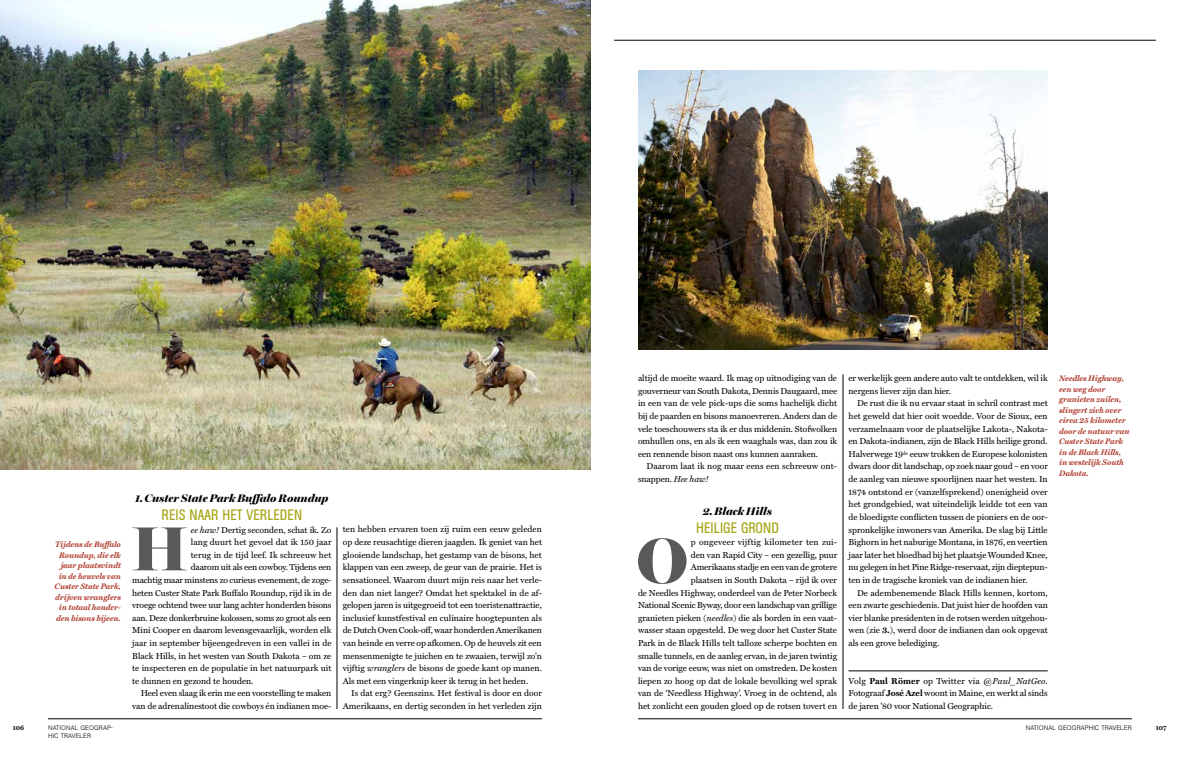
<style>
.page{position:relative;width:1180px;height:757px;background:#fff}
.page>*{position:absolute;margin:0;border:0;box-sizing:border-box;transform-origin:0 0}
.t1{font:900 64px "Miller Banner";color:#58595b}
.t2{font:900 62.6px "Miller Banner";color:#58595b}
.t3{font:condensed 15px "AG Book Pro";letter-spacing:.01em;color:#a6a617}
.t4{font:italic 900 11px "Miller Banner";color:#000}
.t5{font:8.7px/12.6px "Miller Text";letter-spacing:-.005em;color:#000;text-align:justify}
.t6{font:italic 700 8px/10.5px "Miller Text";letter-spacing:-.005em;color:#b13f31;text-align:right}
.t7{font:300 6.5px/8.4px "AG Book Pro";letter-spacing:.02em;color:#000}
.t8{font:700 6.5px "Miller Text";color:#000}
.s1{font-style:italic}
.s2{font-weight:700}
</style>
<div class="page">
<hr style="left:614px;top:40px;width:541px;height:1px;background:#000">
<hr style="left:638px;top:718px;width:493px;height:1px;background:#000">
<hr style="left:48px;top:718px;width:494px;height:1px;background:#000">
<hr style="left:842px;top:374px;width:1px;height:335px;background:#000">
<hr style="left:337px;top:527px;width:1px;height:182px;background:#000">
<img style="left:638px;top:71px;width:409px;height:278px">
<img style="left:0;top:0;width:590px;height:469px">
<hr style="left:848px;top:671px;width:199px;height:1px;background:#000">
<p class="t6" style="left:55px;top:539px;width:68px">Tijdens de Buffalo<br>Roundup, die elk jaar plaatsvindt in de heuvels van<br>Custer State Park, drijven wranglers in totaal honder&shy;den bisons bijeen.</p>
<p class="t4" style="left:135px;top:492px;width:195px">1. Custer State Park Buffalo Roundup</p>
<h3 class="t3" style="left:161px;top:505px;width:142px">REIS NAAR HET VERLEDEN</h3>
<h2 class="t2" style="left:132px;top:511px;width:57px">H</h2>
<p class="t5" style="left:191px;top:523px;width:142px"><span class="s1">ee haw!</span> Dertig seconden, schat ik. Zo</p>
<p class="t5" style="left:191px;top:536px;width:142px">lang duurt het gevoel dat ik 150 jaar</p>
<p class="t5" style="left:191px;top:549px;width:142px">terug in de tijd leef. Ik schreeuw het</p>
<p class="t5" style="left:191px;top:561px;width:142px">daarom uit als een cowboy. Tijdens een</p>
<p class="t5" style="left:132px;top:574px;width:201px">machtig maar minstens zo curieus evenement, de zoge-</p>
<p class="t5" style="left:132px;top:586px;width:201px">heten Custer State Park Buffalo Roundup, rijd ik in de</p>
<p class="t5" style="left:132px;top:599px;width:201px">vroege ochtend twee uur lang achter honderden bisons</p>
<p class="t5" style="left:132px;top:612px;width:200px">aan. Deze donkerbruine kolossen, soms zo groot als een</p>
<p class="t5" style="left:132px;top:624px;width:201px">Mini Cooper en daarom levensgevaarlijk, worden elk</p>
<p class="t5" style="left:132px;top:637px;width:201px">jaar in september bijeengedreven in een vallei in de</p>
<p class="t5" style="left:132px;top:649px;width:201px">Black Hills, in het westen van South Dakota – om ze</p>
<p class="t5" style="left:132px;top:662px;width:201px">te inspecteren en de populatie in het natuurpark uit</p>
<p class="t5" style="left:132px;top:675px;width:123px">te dunnen en gezond te houden.</p>
<p class="t5" style="left:141px;top:687px;width:192px">Heel even slaag ik erin me een voorstelling te maken</p>
<p class="t5" style="left:132px;top:700px;width:201px">van de adrenalinestoot die cowboys én indianen moe-</p>
<p class="t5" style="left:343px;top:523px;width:201px">ten hebben ervaren toen zij ruim een eeuw geleden op deze reusachtige dieren jaagden. Ik geniet van het glooiende landschap, het gestamp van de bisons, het klappen van een zweep, de geur van de prairie. Het is sensationeel. Waarom duurt mijn reis naar het verle&shy;den dan niet langer? Omdat het spektakel in de af&shy;gelopen jaren is uitgegroeid tot een toeristenattractie, inclusief kunstfestival en culinaire hoogtepunten als de Dutch Oven Cook-off, waar honderden Amerikanen van heinde en verre op afkomen. Op de heuvels zit een mensenmenigte te juichen en te zwaaien, terwijl zo’n vijftig <span class="s1">wranglers</span> de bisons de goede kant op manen.<br>Als met een vingerknip keer ik terug in het heden.</p>
<p class="t5" style="left:343px;top:687px;width:201px;text-align:right">Is dat erg? Geenszins. Het festival is door en door<br>Amerikaans, en dertig seconden in het verleden zijn</p>
<p class="t5" style="left:638px;top:372px;width:201px">altíjd de moeite waard. Ik mag op uitnodiging van de gouverneur van South Dakota, Dennis Daugaard, mee in een van de vele pick-ups die soms hachelijk dicht bij de paarden en bisons manoevreren. Anders dan de vele toeschouwers sta ik er dus middenin. Stofwolken omhullen ons, en als ik een waaghals was, dan zou ik een rennende bison naast ons kunnen aanraken.</p>
<p class="t5" style="left:638px;top:460px;width:201px;text-indent:8px">Daarom laat ik nog maar eens een schreeuw ont&shy;snappen. <span class="s1">Hee haw!</span></p>
<p class="t4" style="left:703px;top:504px;width:70px">2. Black Hills</p>
<h3 class="t3" style="left:696px;top:517px;width:84px">HEILIGE GROND</h3>
<h1 class="t1" style="left:636px;top:522px;width:53px">O</h1>
<p class="t5" style="left:638px;top:536px;width:201px;text-align:right">p ongeveer vijftig kilometer ten zui-<br>den van Rapid City – een gezellig, puur<br>Amerikaans stadje en een van de grotere<br>plaatsen in South Dakota – rijd ik over<br>de Needles Highway, onderdeel van de Peter Norbeck National Scenic Byway, door een landschap van grillige granieten pieken (<span class="s1">needles</span>) die als borden in een vaat&shy;wasser staan opgesteld. De weg door het Custer State Park in de Black Hills telt talloze scherpe bochten en smalle tunnels, en de aanleg ervan, in de jaren twintig van de vorige eeuw, was niet on omstreden. De kosten liepen zo hoog op dat de lokale bevolking wel sprak van de ‘Needless Highway’. Vroeg in de ochtend, als het zonlicht een gouden gloed op de rotsen tovert en</p>
<p class="t5" style="left:848px;top:372px;width:200px">er werkelijk geen andere auto valt te ontdekken, wil ik nergens liever zijn dan hier.</p>
<p class="t5" style="left:848px;top:397px;width:201px;text-indent:9px">De rust die ik nu ervaar staat in schril contrast met het geweld dat hier ooit woedde. Voor de Sioux, een verzamelnaam voor de plaatselijke Lakota-, Nakota&shy;en Dakota-indianen, zijn de Black Hills heilige grond.<br>Halverwege 19<sup>de</sup> eeuw trokken de Europese kolonisten dwars door dit landschap, op zoek naar goud – en voor de aanleg van nieuwe spoorlijnen naar het westen. In 1874 ontstond er (vanzelfsprekend) onenigheid over het grondgebied, wat uiteindelijk leidde tot een van de bloedigste conflicten tussen de pioniers en de oor&shy;spronkelijke inwoners van Amerika. De slag bij Little Bighorn in het naburige Montana, in 1876, en veertien jaar later het bloedbad bij het plaatsje Wounded Knee, nu gelegen in het Pine Ridge-reservaat, zijn dieptepun&shy;ten in de tragische kroniek van de indianen hier.</p>
<p class="t5" style="left:848px;top:586px;width:201px;text-indent:8px">De adembenemende Black Hills kennen, kortom, een zwarte geschiedenis. Dat juist hier de hoofden van vier blanke presidenten in de rotsen werden uitgehou&shy;wen (zie <span class="s2">3.</span>), werd door de indianen dan ook opgevat als een grove belediging.</p>
<p class="t5" style="left:848px;top:675px;width:201px">Volg <span class="s2">Paul Römer</span> op Twitter via <span class="s1">@Paul_NatGeo</span>.<br>Fotograaf <span class="s2">José Azel</span> woont in Maine, en werkt al sinds de jaren ’80 voor National Geographic.</p>
<p class="t6" style="left:1058px;top:373px;width:72px;text-align:left">Needles Highway, een weg door granieten zuilen, slingert zich over circa 25 kilometer door de natuur van<br>Custer State Park in de Black Hills, in westelijk South<br>Dakota.</p>
<p class="t8" style="left:13px;top:724px;width:13px">106</p>
<p class="t7" style="left:1025px;top:723px;width:108px">NATIONAL GEOGRAPHIC TRAVELER</p>
<p class="t8" style="left:1155px;top:724px;width:12px">107</p>
<p class="t7" style="left:48px;top:723px;width:66px">NATIONAL GEOGRAP-<br>HIC TRAVELER</p>
</div>
